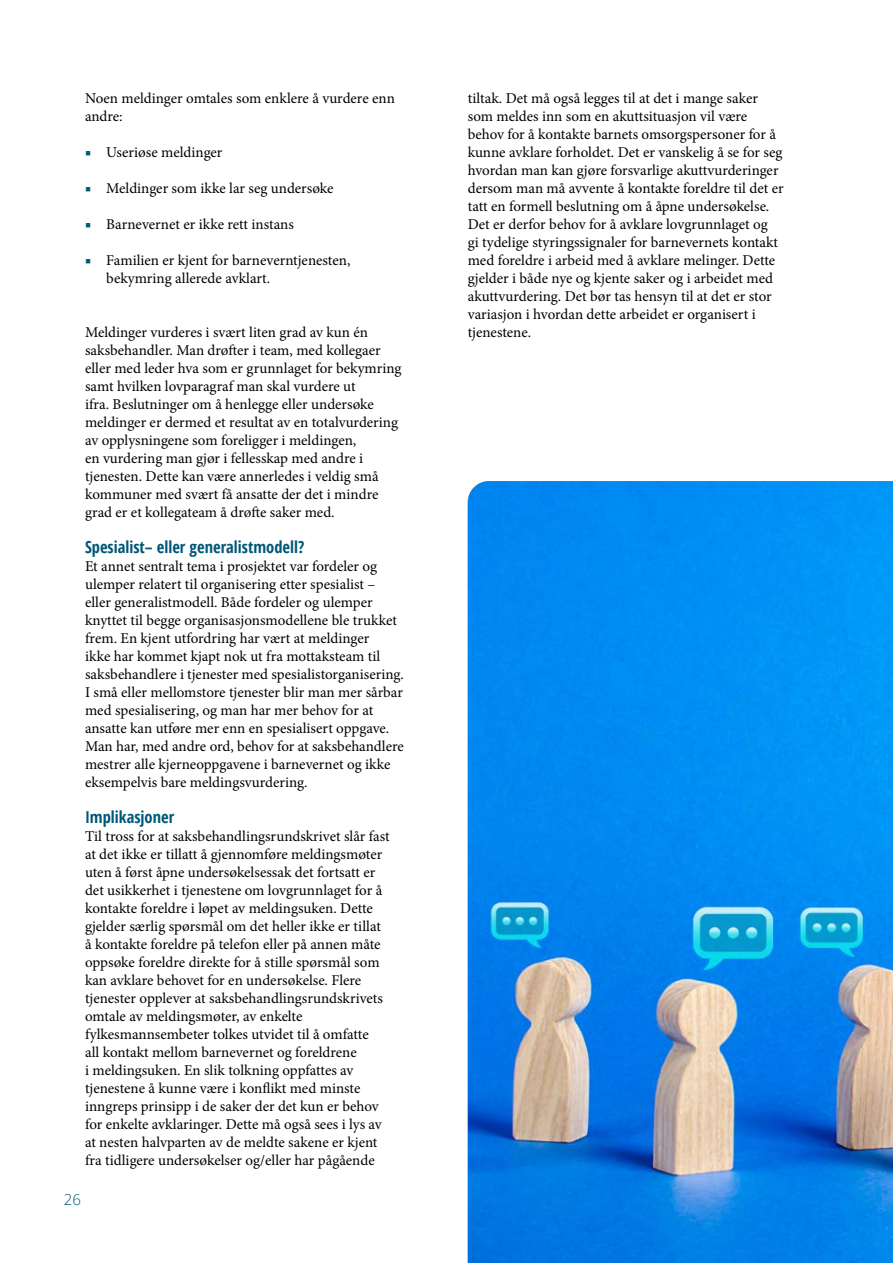
<style>
.page{position:relative;width:893px;height:1263px;background:#fff}
.page>*{position:absolute;margin:0;border:0;box-sizing:border-box;transform-origin:0 0}
.t1{font:700 condensed 16.5px "Open Sans";color:#005776}
.t2{font:15px/18px "Minion Pro";color:#000}
.t3{font:300 15px "Open Sans";color:#005776}
.s1{color:#005776}
</style>
<div class="page">
<img style="left:468px;top:481px;width:425px;height:782px">
<p class="t2" style="left:85px;top:89px;width:311px">Noen meldinger omtales som enklere å vurdere enn andre:</p>
<p class="t2" style="left:85px;top:143px;width:139px"><span class="s1">■</span> Useriøse meldinger</p>
<p class="t2" style="left:85px;top:179px;width:250px"><span class="s1">■</span> Meldinger som ikke lar seg undersøke</p>
<p class="t2" style="left:85px;top:215px;width:210px"><span class="s1">■</span> Barnevernet er ikke rett instans</p>
<p class="t2" style="left:106px;top:251px;width:246px;text-indent:-21px"><span class="s1">■</span> Familien er kjent for barneverntjenesten, bekymring allerede avklart.</p>
<p class="t2" style="left:85px;top:323px;width:318px">Meldinger vurderes i svært liten grad av kun én saksbehandler. Man drøfter i team, med kollegaer eller med leder hva som er grunnlaget for bekymring samt hvilken lovparagraf man skal vurdere ut<br>ifra. Beslutninger om å henlegge eller undersøke meldinger er dermed et resultat av en totalvurdering av opplysningene som foreligger i meldingen,<br>en vurdering man gjør i fellesskap med andre i tjenesten. Dette kan være annerledes i veldig små kommuner med svært få ansatte der det i mindre grad er et kollegateam å drøfte saker med.</p>
<p class="t1" style="left:85px;top:536px;width:221px">Spesialist– eller generalistmodell?</p>
<p class="t2" style="left:85px;top:557px;width:320px">Et annet sentralt tema i prosjektet var fordeler og ulemper relatert til organisering etter spesialist – eller generalistmodell. Både fordeler og ulemper knyttet til begge organisasjonsmodellene ble trukket frem. En kjent utfordring har vært at meldinger<br>ikke har kommet kjapt nok ut fra mottaksteam til saksbehandlere i tjenester med spesialistorganisering.<br>I små eller mellomstore tjenester blir man mer sårbar med spesialisering, og man har mer behov for at ansatte kan utføre mer enn en spesialisert oppgave.<br>Man har, med andre ord, behov for at saksbehandlere mestrer alle kjerneoppgavene i barnevernet og ikke eksempelvis bare meldingsvurdering.</p>
<p class="t1" style="left:85px;top:806px;width:91px">Implikasjoner</p>
<p class="t2" style="left:85px;top:827px;width:306px">Til tross for at saksbehandlingsrundskrivet slår fast at det ikke er tillatt å gjennomføre meldingsmøter uten å først åpne undersøkelsessak det fortsatt er det usikkerhet i tjenestene om lovgrunnlaget for å kontakte foreldre i løpet av meldingsuken. Dette gjelder særlig spørsmål om det heller ikke er tillat å kontakte foreldre på telefon eller på annen måte oppsøke foreldre direkte for å stille spørsmål som kan avklare behovet for en undersøkelse. Flere tjenester opplever at saksbehandlingsrundskrivets omtale av meldingsmøter, av enkelte fylkesmannsembeter tolkes utvidet til å omfatte<br>all kontakt mellom barnevernet og foreldrene<br>i meldingsuken. En slik tolkning oppfattes av tjenestene å kunne være i konflikt med minste inngreps prinsipp i de saker der det kun er behov for enkelte avklaringer. Dette må også sees i lys av at nesten halvparten av de meldte sakene er kjent fra tidligere undersøkelser og/eller har pågående</p>
<p class="t3" style="left:64px;top:1189px;width:19px">26</p>
<p class="t2" style="left:468px;top:89px;width:317px">tiltak. Det må også legges til at det i mange saker som meldes inn som en akuttsituasjon vil være behov for å kontakte barnets omsorgspersoner for å kunne avklare forholdet. Det er vanskelig å se for seg hvordan man kan gjøre forsvarlige akuttvurderinger dersom man må avvente å kontakte foreldre til det er tatt en formell beslutning om å åpne undersøkelse.<br>Det er derfor behov for å avklare lovgrunnlaget og<br>gi tydelige styringssignaler for barnevernets kontakt med foreldre i arbeid med å avklare melinger. Dette gjelder i både nye og kjente saker og i arbeidet med akuttvurdering. Det bør tas hensyn til at det er stor variasjon i hvordan dette arbeidet er organisert i tjenestene.</p>
</div>
